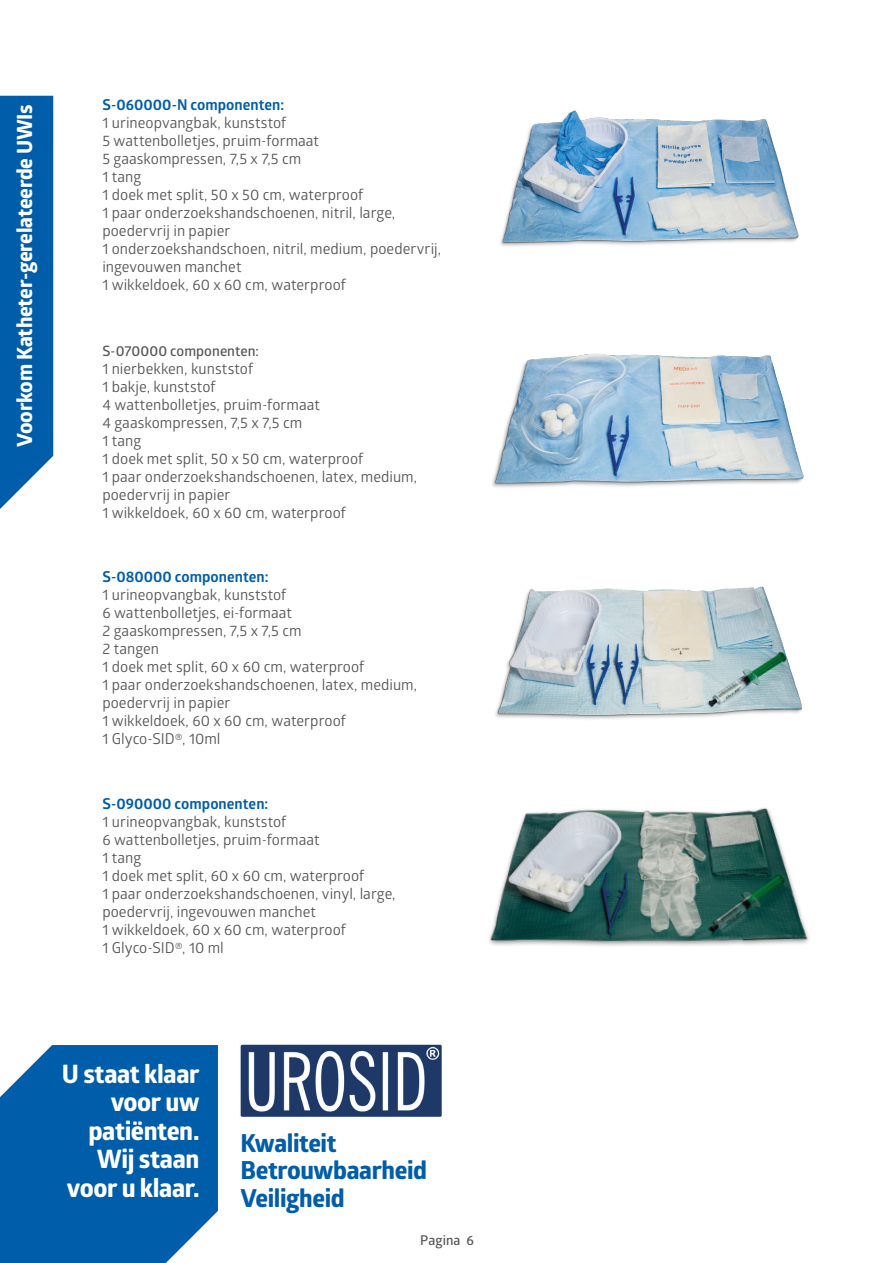
<style>
.page{position:relative;width:893px;height:1263px;background:#fff}
.page>*{position:absolute;margin:0;border:0;box-sizing:border-box;transform-origin:0 0}
.MEDLINE_-_Headline__L{font:700 25.5px/28.5px "Globerx";letter-spacing:-.015em;color:#fff;text-align:right}
.MEDLINE_-_Headline__L-2{font:700 24.9px "Globerx";letter-spacing:-.015em;color:#005da9}
.MEDLINE_-_A_Head{font:700 21px "Globerx";letter-spacing:-.01em;color:#fff}
.MEDLINE_-_Intro_Text{font:15px/18px "Glober";color:#575756}
.MEDLINE_-_Intro_Text-2{font:600 14.25px "Glober";letter-spacing:.005em;color:#575756}
.t1{font:600 13.5px "Glober";letter-spacing:.005em;color:#575756}
.s1{font-weight:700;color:#005da9}
</style>
<div class="page">
<div style="left:0;top:1045px;width:218px;height:218px;background:#005da9"></div>
<img style="left:240px;top:1044px;width:202px;height:73px">
<div style="left:0;top:96px;width:53px;height:413px;background:#005da9"></div>
<img style="left:492px;top:353px;width:312px;height:135px">
<img style="left:500px;top:110px;width:299px;height:136px">
<img style="left:495px;top:586px;width:307px;height:133px">
<img style="left:489px;top:808px;width:320px;height:138px">
<p class="MEDLINE_-_A_Head" style="left:10px;top:447px;width:344px;rotate:-90deg">Voorkom Katheter-gerelateerde UWIs</p>
<p class="MEDLINE_-_Intro_Text" style="left:102px;top:95px;width:340px"><span class="s1">S-060000-N componenten:<br></span>1 urineopvangbak, kunststof<br>5 wattenbolletjes, pruim-formaat<br>5 gaaskompressen, 7,5 x 7,5 cm<br>1 tang<br>1 doek met split, 50 x 50 cm, waterproof<br>1 paar onderzoekshandschoenen, nitril, large, poedervrij in papier<br>1 onderzoekshandschoen, nitril, medium, poedervrij, ingevouwen manchet<br>1 wikkeldoek, 60 x 60 cm, waterproof</p>
<p class="MEDLINE_-_Intro_Text-2" style="left:102px;top:341px;width:158px">S-070000 componenten:</p>
<p class="MEDLINE_-_Intro_Text" style="left:102px;top:359px;width:316px">1 nierbekken, kunststof<br>1 bakje, kunststof<br>4 wattenbolletjes, pruim-formaat<br>4 gaaskompressen, 7,5 x 7,5 cm<br>1 tang<br>1 doek met split, 50 x 50 cm, waterproof<br>1 paar onderzoekshandschoenen, latex, medium, poedervrij in papier<br>1 wikkeldoek, 60 x 60 cm, waterproof</p>
<p class="MEDLINE_-_Intro_Text" style="left:102px;top:567px;width:316px"><span class="s1">S-080000 componenten:<br></span>1 urineopvangbak, kunststof<br>6 wattenbolletjes, ei-formaat<br>2 gaaskompressen, 7,5 x 7,5 cm<br>2 tangen<br>1 doek met split, 60 x 60 cm, waterproof<br>1 paar onderzoekshandschoenen, latex, medium, poedervrij in papier<br>1 wikkeldoek, 60 x 60 cm, waterproof<br>1 Glyco-SID®, 10ml</p>
<p class="MEDLINE_-_Intro_Text" style="left:102px;top:794px;width:295px"><span class="s1">S-090000 componenten:<br></span>1 urineopvangbak, kunststof<br>6 wattenbolletjes, pruim-formaat<br>1 tang<br>1 doek met split, 60 x 60 cm, waterproof<br>1 paar onderzoekshandschoenen, vinyl, large, poedervrij, ingevouwen manchet<br>1 wikkeldoek, 60 x 60 cm, waterproof<br>1 Glyco-SID®, 10 ml</p>
<p class="MEDLINE_-_Headline__L" style="left:62px;top:1059px;width:139px">U staat klaar voor uw patiënten.<br>Wij staan voor u klaar.</p>
<p class="MEDLINE_-_Headline__L-2" style="left:240px;top:1125px;width:98px">Kwaliteit</p>
<p class="MEDLINE_-_Headline__L-2" style="left:240px;top:1152px;width:188px">Betrouwbaarheid</p>
<p class="MEDLINE_-_Headline__L-2" style="left:240px;top:1180px;width:106px">Veiligheid</p>
<p class="t1" style="left:420px;top:1230px;width:55px">Pagina 6</p>
</div>
